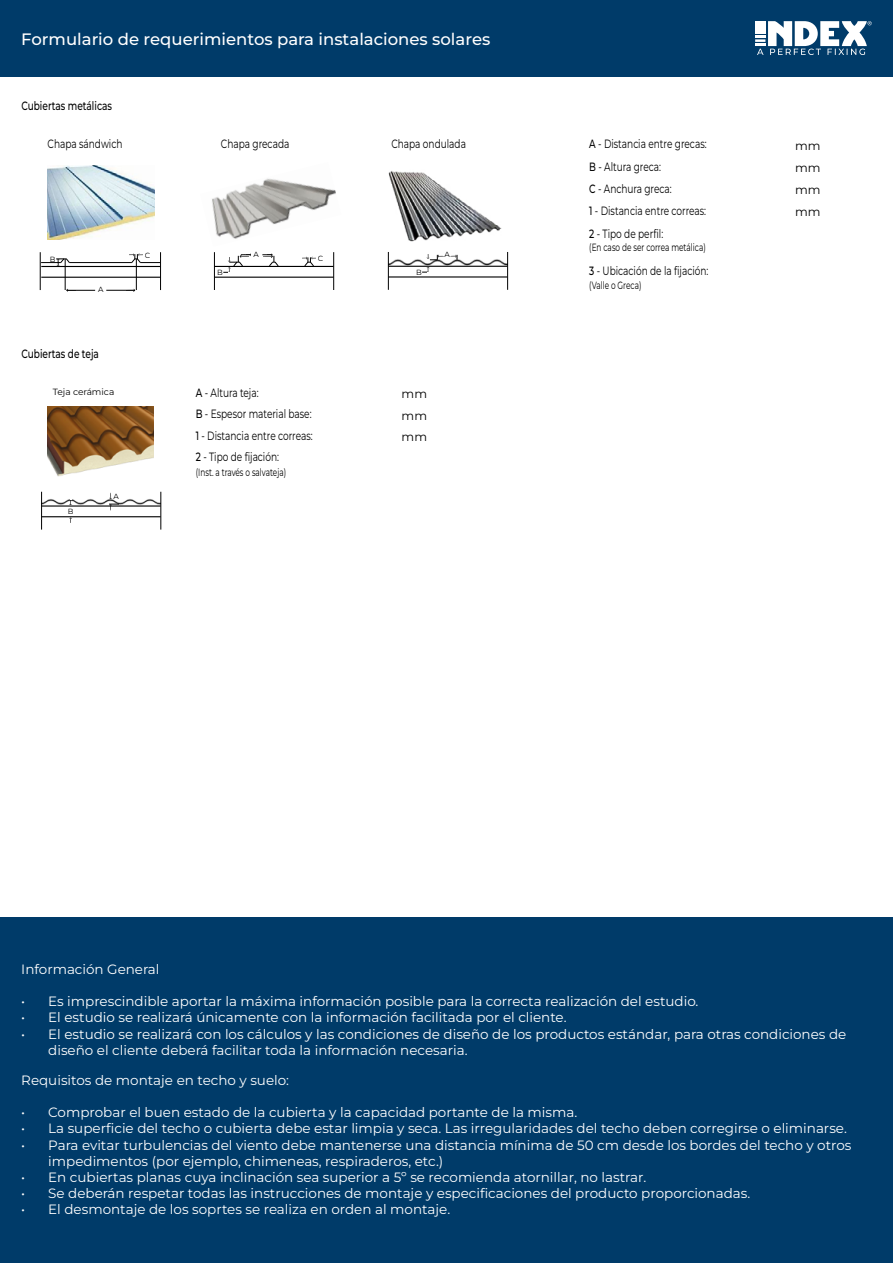
<style>
.page{position:relative;width:893px;height:1263px;background:#fff}
.page>*{position:absolute;margin:0;border:0;box-sizing:border-box;transform-origin:0 0}
.t1{font:100 16.5px "Montserrat";color:#fff}
.t2{font:100 13.5px/16.2px "Montserrat";color:#fff}
.t3{font:100 12px/23.1px "Montserrat";color:#000;scale:.75 1}
.t4{font:100 12px/21.9px "Montserrat";color:#000}
.t5{font:100 10.5px "Montserrat";color:#000;scale:.7 1}
.t6{font:100 9px "Montserrat";color:#000}
.t7{font:100 7.5px "Montserrat";color:#000}
</style>
<div class="page">
<img style="left:212px;top:178px;width:124px;height:61px">
<div style="left:0;top:917px;width:893px;height:346px;background:#003b69"></div>
<img style="left:388px;top:171px;width:114px;height:70px">
<hr style="left:41px;top:277px;width:119px;height:1px;background:#000">
<hr style="left:214px;top:277px;width:119px;height:1px;background:#000">
<hr style="left:40px;top:252px;width:1px;height:38px;background:#000">
<hr style="left:214px;top:252px;width:1px;height:38px;background:#000">
<hr style="left:65px;top:259px;width:1px;height:31px;background:#000">
<hr style="left:136px;top:259px;width:1px;height:31px;background:#000">
<hr style="left:69px;top:262px;width:63px;height:1px;background:#000">
<hr style="left:160px;top:252px;width:1px;height:38px;background:#000">
<hr style="left:333px;top:252px;width:1px;height:38px;background:#000">
<hr style="left:41px;top:266px;width:119px;height:1px;background:#000">
<hr style="left:214px;top:266px;width:119px;height:1px;background:#000">
<svg style="left:41px;top:258px;width:29px;height:8px"></svg>
<svg style="left:106px;top:289px;width:29px;height:3px"></svg>
<svg style="left:66px;top:289px;width:29px;height:3px"></svg>
<img style="left:48px;top:166px;width:106px;height:74px">
<svg style="left:300px;top:256px;width:18px;height:10px"></svg>
<svg style="left:127px;top:253px;width:33px;height:10px"></svg>
<img style="left:389px;top:259px;width:118px;height:6px">
<img style="left:42px;top:498px;width:119px;height:7px">
<hr style="left:388px;top:276px;width:119px;height:2px;background:#000">
<hr style="left:42px;top:516px;width:119px;height:1px;background:#000">
<hr style="left:388px;top:266px;width:119px;height:1px;background:#000">
<hr style="left:42px;top:505px;width:119px;height:2px;background:#000">
<svg style="left:69px;top:498px;width:3px;height:7px"></svg>
<svg style="left:422px;top:267px;width:8px;height:6px"></svg>
<hr style="left:388px;top:252px;width:1px;height:38px;background:#000">
<hr style="left:41px;top:492px;width:1px;height:38px;background:#000">
<hr style="left:507px;top:252px;width:1px;height:38px;background:#000">
<hr style="left:161px;top:492px;width:1px;height:38px;background:#000">
<svg style="left:426px;top:254px;width:18px;height:7px"></svg>
<svg style="left:450px;top:255px;width:8px;height:5px"></svg>
<svg style="left:109px;top:493px;width:10px;height:18px"></svg>
<svg style="left:261px;top:253px;width:18px;height:13px"></svg>
<svg style="left:223px;top:253px;width:28px;height:20px"></svg>
<img style="left:48px;top:406px;width:105px;height:71px">
<div style="left:0;top:0;width:893px;height:76px;background:#003b69"></div>
<svg style="left:755px;top:21px;width:117px;height:34px"></svg>
<p class="t1" style="left:21px;top:28px;width:471px">Formulario de requerimientos para instalaciones solares</p>
<p class="t3" style="left:21px;top:94px;width:122px">Cubiertas metálicas</p>
<p class="t3" style="left:48px;top:132px;width:101px">Chapa sándwich</p>
<p class="t3" style="left:589px;top:132px;width:158px">A - Distancia entre grecas:<br>B - Altura greca:</p>
<p class="t3" style="left:221px;top:132px;width:93px">Chapa grecada</p>
<p class="t3" style="left:391px;top:132px;width:101px">Chapa ondulada</p>
<p class="t3" style="left:589px;top:177px;width:112px">C - Anchura greca:</p>
<p class="t7" style="left:50px;top:254px;width:7px">B</p>
<p class="t7" style="left:98px;top:284px;width:7px">A</p>
<p class="t3" style="left:21px;top:342px;width:105px">Cubiertas de teja</p>
<p class="t6" style="left:53px;top:386px;width:63px">Teja cerámica</p>
<p class="t7" style="left:145px;top:250px;width:7px">C</p>
<p class="t7" style="left:68px;top:506px;width:7px">B</p>
<p class="t7" style="left:113px;top:491px;width:7px">A</p>
<p class="t7" style="left:217px;top:267px;width:7px">B</p>
<p class="t7" style="left:253px;top:250px;width:7px">A</p>
<p class="t3" style="left:196px;top:381px;width:85px">A - Altura teja:</p>
<p class="t7" style="left:318px;top:253px;width:7px">C</p>
<p class="t3" style="left:196px;top:402px;width:156px">B - Espesor material base:</p>
<p class="t3" style="left:196px;top:424px;width:157px">1 - Distancia entre correas:</p>
<p class="t3" style="left:196px;top:445px;width:112px">2 - Tipo de fijación:</p>
<p class="t5" style="left:196px;top:466px;width:131px">(Inst. a través o salvateja)</p>
<p class="t7" style="left:416px;top:267px;width:7px">B</p>
<p class="t7" style="left:444px;top:249px;width:7px">A</p>
<p class="t4" style="left:402px;top:383px;width:27px">mm</p>
<p class="t4" style="left:402px;top:404px;width:27px">mm</p>
<p class="t4" style="left:402px;top:426px;width:27px">mm</p>
<p class="t3" style="left:589px;top:199px;width:157px">1 - Distancia entre correas:</p>
<p class="t3" style="left:589px;top:222px;width:100px">2 - Tipo de perfil:</p>
<p class="t3" style="left:589px;top:259px;width:160px">3 - Ubicación de la fijación:</p>
<p class="t5" style="left:589px;top:240px;width:168px">(En caso de ser correa metálica)</p>
<p class="t5" style="left:589px;top:279px;width:76px">(Valle o Greca)</p>
<p class="t4" style="left:795px;top:135px;width:27px">mm mm</p>
<p class="t4" style="left:795px;top:178px;width:27px">mm</p>
<p class="t4" style="left:795px;top:200px;width:27px">mm</p>
<p class="t2" style="left:21px;top:960px;width:140px">Información General</p>
<p class="t2" style="left:21px;top:993px;width:679px">• Es imprescindible aportar la máxima información posible para la correcta realización del estudio.</p>
<p class="t2" style="left:21px;top:1009px;width:547px">• El estudio se realizará únicamente con la información facilitada por el cliente.</p>
<p class="t2" style="left:48px;top:1025px;width:800px;text-indent:-27px">• El estudio se realizará con los cálculos y las condiciones de diseño de los productos estándar, para otras condiciones de diseño el cliente deberá facilitar toda la información necesaria.</p>
<p class="t2" style="left:21px;top:1071px;width:269px">Requisitos de montaje en techo y suelo:</p>
<p class="t2" style="left:21px;top:1104px;width:557px">• Comprobar el buen estado de la cubierta y la capacidad portante de la misma.</p>
<p class="t2" style="left:21px;top:1120px;width:827px">• La superficie del techo o cubierta debe estar limpia y seca. Las irregularidades del techo deben corregirse o eliminarse.</p>
<p class="t2" style="left:48px;top:1136px;width:805px;text-indent:-27px">• Para evitar turbulencias del viento debe mantenerse una distancia mínima de 50 cm desde los bordes del techo y otros impedimentos (por ejemplo, chimeneas, respiraderos, etc.)</p>
<p class="t2" style="left:21px;top:1169px;width:626px">• En cubiertas planas cuya inclinación sea superior a 5º se recomienda atornillar, no lastrar.</p>
<p class="t2" style="left:21px;top:1185px;width:730px">• Se deberán respetar todas las instrucciones de montaje y especificaciones del producto proporcionadas.</p>
<p class="t2" style="left:21px;top:1201px;width:431px">• El desmontaje de los soprtes se realiza en orden al montaje.</p>
</div>
